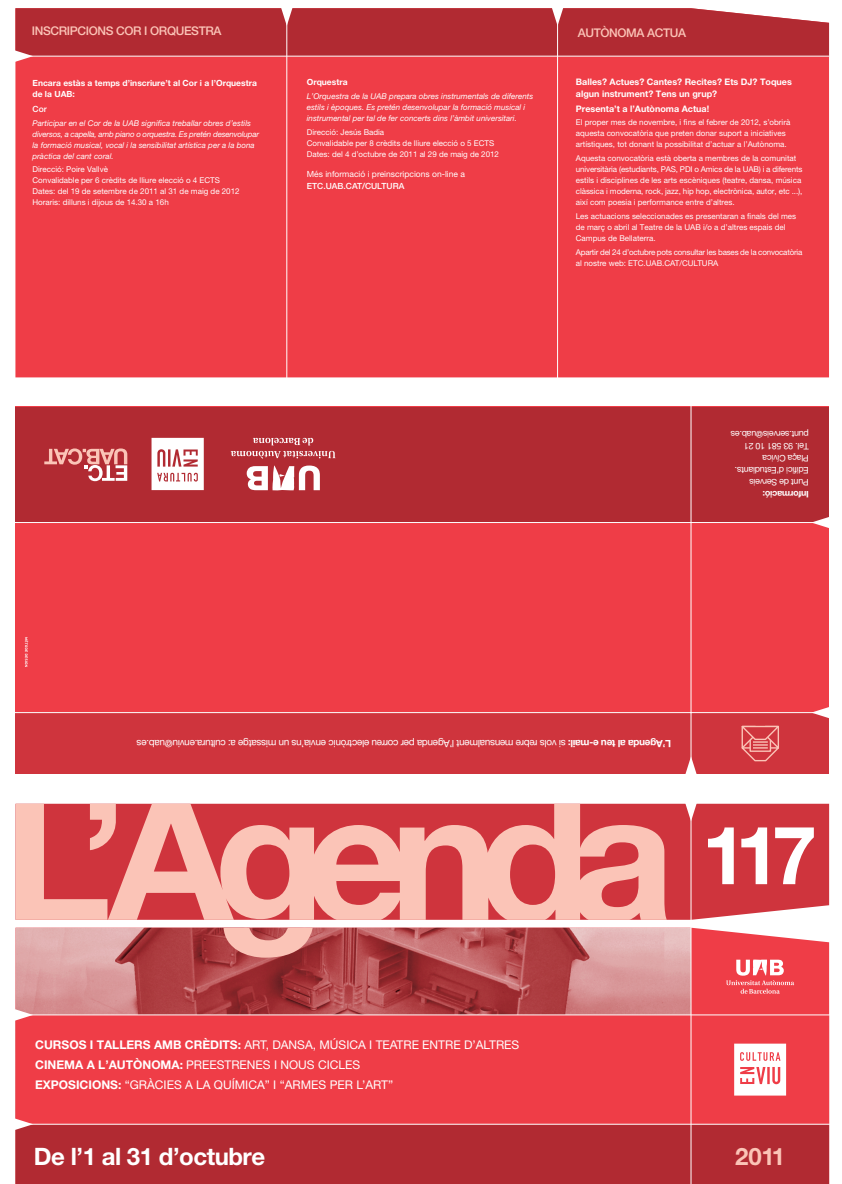
<style>
.page{position:relative;width:842px;height:1184px;background:#fff}
.page>*{position:absolute;margin:0;border:0;box-sizing:border-box;transform-origin:0 0}
.t1{font:700 81px "Helvetica Neue";color:#fff}
.t2{font:700 24px "Helvetica Neue";letter-spacing:-.02em;color:#fff}
.t3{font:700 24px "Helvetica Neue";color:#fbc4b7}
.t4{font:12px/20.3px "Helvetica Neue";color:#fff}
.t5{font:500 12px "Helvetica Neue";letter-spacing:-.03em;color:#fbc4b7}
.t6{font:10px "Helvetica Neue";letter-spacing:-.03em;color:#fff}
.t7{font:700 9px/12px "Helvetica Neue";color:#fff}
.t8{font:9px/12px "Helvetica Neue";letter-spacing:-.03em;color:#fff}
.t9{font:700 9px "Helvetica Neue";letter-spacing:-.03em;color:#fff}
.t10{font:700 8.5px/11.5px "Helvetica Neue";color:#fff}
.t11{font:8.5px "Helvetica Neue";color:#fff}
.t12{font:500 8.5px "Helvetica Neue";color:#fff}
.t13{font:8px/11px "Helvetica Neue";color:#fff}
.t14{font:italic 8px/11px "Helvetica Neue";color:#fff}
.t15{font:8px/11px "Helvetica Neue";letter-spacing:-.025em;color:#fff}
.s1{font-weight:700}
</style>
<div class="page">
<div style="left:15px;top:57px;width:814px;height:320px;background:#ef3d47"></div>
<div style="left:15px;top:8px;width:814px;height:48px;background:#b12a32"></div>
<svg style="left:551px;top:8px;width:13px;height:18px"></svg>
<svg style="left:280px;top:8px;width:13px;height:18px"></svg>
<hr style="left:286px;top:18px;width:1px;height:365px;background:#fff">
<hr style="left:557px;top:18px;width:1px;height:365px;background:#fff">
<svg style="left:15px;top:50px;width:18px;height:13px"></svg>
<div style="left:16px;top:407px;width:813px;height:367px;background:#ef3d47"></div>
<div style="left:16px;top:407px;width:813px;height:115px;background:#b12a32"></div>
<div style="left:16px;top:713px;width:813px;height:61px;background:#cf343d"></div>
<svg style="left:152px;top:438px;width:52px;height:52px"></svg>
<svg style="left:231px;top:438px;width:105px;height:53px"></svg>
<svg style="left:44px;top:448px;width:83px;height:33px"></svg>
<hr style="left:9px;top:522px;width:833px;height:1px;background:#fff">
<hr style="left:691px;top:398px;width:1px;height:379px;background:#fff">
<hr style="left:9px;top:712px;width:833px;height:1px;background:#fff">
<svg style="left:741px;top:725px;width:38px;height:37px"></svg>
<div style="left:668px;top:804px;width:161px;height:116px;background:#cf343d"></div>
<svg style="left:16px;top:804px;width:652px;height:116px;fill:#fbc4b7"></svg>
<svg style="left:692px;top:928px;width:137px;height:86px;fill:#ef3d47"></svg>
<img style="left:16px;top:928px;width:675px;height:86px">
<svg style="left:16px;top:928px;width:652px;height:30px"></svg>
<div style="left:16px;top:1124px;width:813px;height:60px;background:#b12a32"></div>
<div style="left:16px;top:1015px;width:813px;height:109px;background:#ef3d47"></div>
<hr style="left:691px;top:790px;width:1px;height:394px;background:#fff">
<hr style="left:9px;top:1124px;width:833px;height:1px;background:#fff">
<svg style="left:734px;top:1044px;width:52px;height:51px"></svg>
<svg style="left:685px;top:803px;width:12px;height:18px"></svg>
<svg style="left:15px;top:1118px;width:18px;height:13px"></svg>
<svg style="left:15px;top:1008px;width:18px;height:13px"></svg>
<svg style="left:811px;top:707px;width:18px;height:11px"></svg>
<svg style="left:813px;top:517px;width:16px;height:11px"></svg>
<svg style="left:685px;top:756px;width:12px;height:18px"></svg>
<svg style="left:726px;top:959px;width:68px;height:35px"></svg>
<svg style="left:25px;top:637px;width:3px;height:30px"></svg>
<h3 class="t5" style="left:32px;top:26px;width:191px">INSCRIPCIONS COR I ORQUESTRA</h3>
<h3 class="t5" style="left:578px;top:28px;width:110px">AUTÒNOMA ACTUA</h3>
<p class="t10" style="left:33px;top:78px;width:226px">Encara estàs a temps d’inscriure’t al Cor i a l’Orquestra de la UAB:</p>
<p class="t12" style="left:33px;top:106px;width:16px">Cor</p>
<p class="t14" style="left:33px;top:118px;width:228px">Participar en el Cor de la UAB significa treballar obres d’estils diversos, a capella, amb piano o orquestra. Es pretén desenvolupar la formació musical, vocal i la sensibilitat artística per a la bona pràctica del cant coral.</p>
<p class="t13" style="left:33px;top:165px;width:209px">Direcció: Poire Vallvè<br>Convalidable per 6 crèdits de lliure elecció o 4 ECTS Dates: del 19 de setembre de 2011 al 31 de maig de 2012<br>Horaris: dilluns i dijous de 14.30 a 16h</p>
<p class="t10" style="left:307px;top:77px;width:42px">Orquestra</p>
<p class="t14" style="left:307px;top:92px;width:228px">L’Orquestra de la UAB prepara obres instrumentals de diferents estils i èpoques. Es pretén desenvolupar la formació musical i instrumental per tal de fer concerts dins l’àmbit universitari.</p>
<p class="t13" style="left:307px;top:128px;width:194px">Direcció: Jesús Badia<br>Convalidable per 8 crèdits de lliure elecció o 5 ECTS<br>Dates: del 4 d’octubre de 2011 al 29 de maig de 2012</p>
<p class="t11" style="left:307px;top:171px;width:160px">Més informació i preinscripcions on-line a</p>
<p class="t12" style="left:307px;top:183px;width:99px">ETC.UAB.CAT/CULTURA</p>
<p class="t7" style="left:576px;top:76px;width:218px">Balles? Actues? Cantes? Recites? Ets DJ? Toques algun instrument? Tens un grup?</p>
<p class="t7" style="left:576px;top:103px;width:135px">Presenta’t a l’Autònoma Actua!</p>
<p class="t13" style="left:576px;top:118px;width:216px">El proper mes de novembre, i fins el febrer de 2012, s’obrirà aquesta convocatòria que preten donar suport a iniciatives artístiques, tot donant la possibilitat d’actuar a l’Autònoma.</p>
<p class="t13" style="left:576px;top:154px;width:228px">Aquesta convocatòria està oberta a membres de la comunitat universitària (estudiants, PAS, PDI o Amics de la UAB) i a diferents estils i disciplines de les arts escèniques (teatre, dansa, música clàssica i moderna, rock, jazz, hip hop, electrònica, autor, etc ...), així com poesia i performance entre d’altres.</p>
<p class="t13" style="left:576px;top:212px;width:222px">Les actuacions seleccionades es presentaran a finals del mes de març o abril al Teatre de la UAB i/o a d’altres espais del<br>Campus de Bellaterra.</p>
<p class="t15" style="left:576px;top:247px;width:228px">Apartir del 24 d’octubre pots consultar les bases de la convocatòria al nostre web: ETC.UAB.CAT/CULTURA</p>
<p class="t8" style="left:809px;top:487px;width:80px;rotate:-180deg">Punt de Serveis<br>Edifici d’Estudiants.<br>Plaça Cívica<br>Tel. 93 581 10 21 punt.serveis@uab.es</p>
<p class="t9" style="left:809px;top:497px;width:48px;rotate:-180deg">Informació:</p>
<p class="t6" style="left:671px;top:747px;width:536px;rotate:-180deg"><span class="s1">L’Agenda al teu e-mail:</span> si vols rebre mensualment l’Agenda per correu electrònic envia’ns un missatge a: cultura.enviu@uab.es</p>
<h1 class="t1" style="left:702px;top:826px;width:116px">117</h1>
<h3 class="t4" style="left:35px;top:1035px;width:486px"><span class="s1">CURSOS I TALLERS AMB CRÈDITS:</span> ART, DANSA, MÚSICA I TEATRE ENTRE D’ALTRES<br><span class="s1">CINEMA A L’AUTÒNOMA:</span> PREESTRENES I NOUS CICLES<br><span class="s1">EXPOSICIONS:</span> “GRÀCIES A LA QUÍMICA” I “ARMES PER L’ART”</h3>
<h2 class="t2" style="left:34px;top:1148px;width:233px">De l’1 al 31 d’octubre</h2>
<h2 class="t3" style="left:735px;top:1148px;width:52px">2011</h2>
</div>
